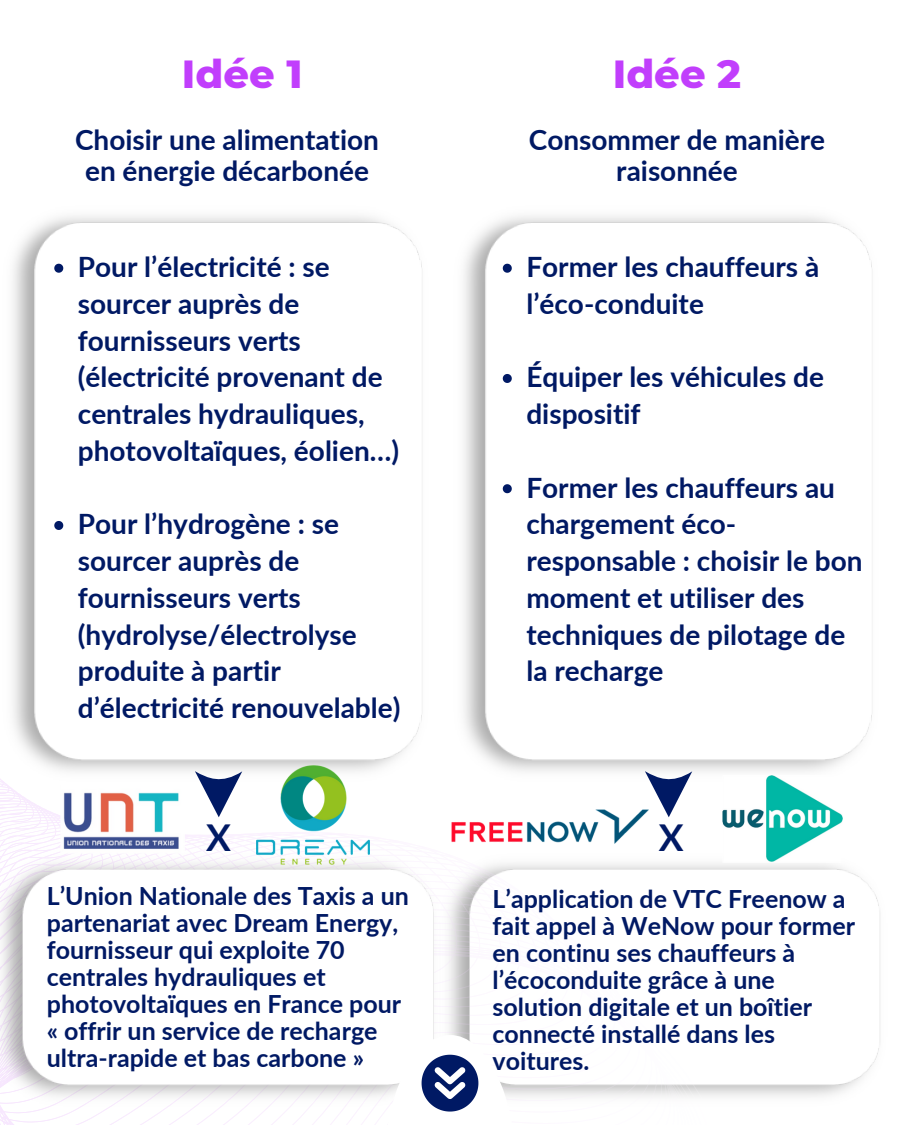
<style>
.page{position:relative;width:900px;height:1125px;background:#fff}
.page>*{position:absolute;margin:0;border:0;box-sizing:border-box;transform-origin:0 0}
.t1{font:800 40px "Montserrat";color:#c13efc}
.t2{font:700 37px "Lato";color:#001964}
.t3{font:700 28px/36.8px "Lato";color:#001964}
.t4{font:700 25px/27px "Lato";color:#001964}
</style>
<div class="page">
<img style="left:775px;top:863px;width:105px;height:234px">
<svg style="left:0;top:785px;width:775px;height:314px"></svg>
<img style="left:0;top:826px;width:483px;height:299px">
<img style="left:0;top:216px;width:422px;height:569px">
<img style="left:464px;top:216px;width:408px;height:556px">
<svg style="left:195px;top:771px;width:47px;height:46px"></svg>
<svg style="left:645px;top:771px;width:47px;height:46px"></svg>
<img style="left:61px;top:785px;width:124px;height:68px">
<img style="left:257px;top:766px;width:112px;height:103px">
<img style="left:723px;top:775px;width:120px;height:87px">
<img style="left:450px;top:808px;width:200px;height:36px">
<div style="left:384px;top:1035px;width:132px;height:90px;background:#fff"></div>
<svg style="left:422px;top:1055px;width:56px;height:57px"></svg>
<svg style="left:54px;top:264px;width:9px;height:9px"></svg>
<svg style="left:54px;top:521px;width:9px;height:9px"></svg>
<svg style="left:503px;top:264px;width:9px;height:9px"></svg>
<svg style="left:503px;top:374px;width:9px;height:9px"></svg>
<svg style="left:503px;top:484px;width:9px;height:9px"></svg>
<p class="t1" style="left:182px;top:50px;width:122px">Idée 1</p>
<p class="t1" style="left:613px;top:50px;width:130px">Idée 2</p>
<h1 class="t3" style="left:75px;top:124px;width:305px;line-height:30.8px;text-align:center">Choisir une alimentation en énergie décarbonée</h1>
<h2 class="t3" style="left:529px;top:124px;width:298px;line-height:30.8px;text-align:center">Consommer de manière raisonnée</h2>
<h2 class="t3" style="left:78px;top:248px;width:323px">Pour l’électricité : se sourcer auprès de fournisseurs verts (électricité provenant de centrales hydrauliques, photovoltaïques, éolien…)</h2>
<p class="t3" style="left:78px;top:505px;width:324px">Pour l’hydrogène : se sourcer auprès de fournisseurs verts (hydrolyse/électrolyse produite à partir d’électricité renouvelable)</p>
<p class="t3" style="left:526px;top:248px;width:294px">Former les chauffeurs à l’éco-conduite</p>
<p class="t3" style="left:526px;top:358px;width:299px">Équiper les véhicules de dispositif</p>
<p class="t3" style="left:526px;top:468px;width:338px">Former les chauffeurs au chargement éco&shy;responsable : choisir le bon moment et utiliser des techniques de pilotage de la recharge</p>
<p class="t2" style="left:206px;top:814px;width:26px">X</p>
<p class="t2" style="left:659px;top:814px;width:26px">X</p>
<p class="t4" style="left:47px;top:882px;width:364px">L’Union Nationale des Taxis a un partenariat avec Dream Energy, fournisseur qui exploite 70 centrales hydrauliques et photovoltaïques en France pour « offrir un service de recharge ultra-rapide et bas carbone »</p>
<h1 class="t4" style="left:493px;top:885px;width:364px">L’application de VTC Freenow a fait appel à WeNow pour former en continu ses chauffeurs à l’écoconduite grâce à une solution digitale et un boîtier connecté installé dans les voitures.</h1>
</div>
